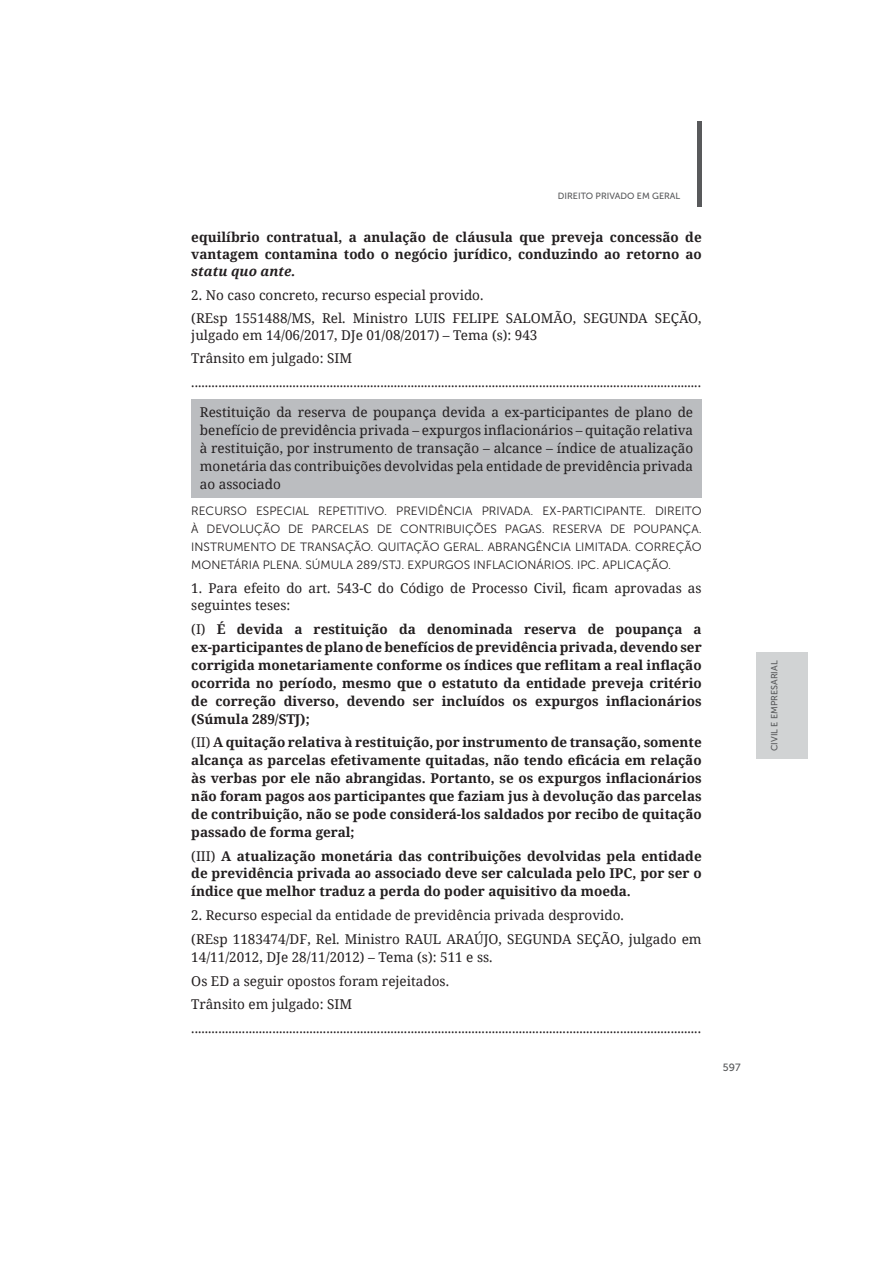
<style>
.page{position:relative;width:893px;height:1263px;background:#fff}
.page>*{position:absolute;margin:0;border:0;box-sizing:border-box;transform-origin:0 0}
.t1{font:13.5px/18px "Noto Serif";color:#231f20}
.t2{font:700 13.5px/17.9px "Noto Serif";color:#231f20;text-align:justify}
.t3{font:italic 700 13.5px "Noto Serif";color:#231f20}
.t4{font:12px/17.9px "Museo Sans 300";color:#231f20;text-align:justify}
.t5{font:10.5px "Museo Sans 500";color:#58595b}
.t6{font:9px "Museo Sans 500";color:#58595b}
.s1{font-weight:400}
</style>
<div class="page">
<div style="left:697px;top:121px;width:5px;height:85px;background:#58595b"></div>
<div style="left:757px;top:653px;width:51px;height:106px;background:#d1d3d4"></div>
<div style="left:191px;top:399px;width:511px;height:98px;background:#bbbdc0"></div>
<p class="t6" style="left:558px;top:193px;width:124px">DIREITO PRIVADO EM GERAL</p>
<p class="t2" style="left:191px;top:228px;width:512px;line-height:17.2px">equilíbrio contratual, a anulação de cláusula que preveja concessão de vantagem contamina todo o negócio jurídico, conduzindo ao retorno ao</p>
<p class="t3" style="left:191px;top:262px;width:106px">statu quo ante.</p>
<p class="t1" style="left:191px;top:283px;width:512px;line-height:23.2px">2. No caso concreto, recurso especial provido.<br>(REsp 1551488/MS, Rel. Ministro LUIS FELIPE SALOMÃO, SEGUNDA SEÇÃO,</p>
<p class="t1" style="left:191px;top:323px;width:511px;line-height:23.2px">julgado em 14/06/2017, DJe 01/08/2017) – Tema (s): 943<br>Trânsito em julgado: SIM .......................................................................................................................................................</p>
<p class="t1" style="left:200px;top:403px;width:495px;text-align:justify">Restituição da reserva de poupança devida a ex-participantes de plano de benefício de previdência privada – expurgos inflacionários – quitação relativa à restituição, por instrumento de transação – alcance – índice de atualização monetária das contribuições devolvidas pela entidade de previdência privada ao associado</p>
<p class="t4" style="left:191px;top:503px;width:512px">RECURSO ESPECIAL REPETITIVO. PREVIDÊNCIA PRIVADA. EX-PARTICIPANTE. DIREITO À DEVOLUÇÃO DE PARCELAS DE CONTRIBUIÇÕES PAGAS. RESERVA DE POUPANÇA.<br>INSTRUMENTO DE TRANSAÇÃO. QUITAÇÃO GERAL. ABRANGÊNCIA LIMITADA. CORREÇÃO MONETÁRIA PLENA. SÚMULA 289/STJ. EXPURGOS INFLACIONÁRIOS. IPC. APLICAÇÃO.</p>
<p class="t1" style="left:191px;top:578px;width:512px">1. Para efeito do art. 543-C do Código de Processo Civil, ficam aprovadas as seguintes teses:</p>
<p class="t2" style="left:191px;top:620px;width:512px"><span class="s1">(I)</span> É devida a restituição da denominada reserva de poupança a ex-participantes de plano de benefícios de previdência privada, devendo ser corrigida monetariamente conforme os índices que reflitam a real inflação ocorrida no período, mesmo que o estatuto da entidade preveja critério de correção diverso, devendo ser incluídos os expurgos inflacionários (Súmula 289/STJ);</p>
<p class="t2" style="left:191px;top:733px;width:512px"><span class="s1">(II)</span> A quitação relativa à restituição, por instrumento de transação, somente alcança as parcelas efetivamente quitadas, não tendo eficácia em relação às verbas por ele não abrangidas. Portanto, se os expurgos inflacionários não foram pagos aos participantes que faziam jus à devolução das parcelas de contribuição, não se pode considerá-los saldados por recibo de quitação passado de forma geral;</p>
<p class="t2" style="left:191px;top:846px;width:512px"><span class="s1">(III)</span> A atualização monetária das contribuições devolvidas pela entidade de previdência privada ao associado deve ser calculada pelo IPC, por ser o índice que melhor traduz a perda do poder aquisitivo da moeda.</p>
<p class="t1" style="left:191px;top:903px;width:512px;line-height:23.9px">2. Recurso especial da entidade de previdência privada desprovido.<br>(REsp 1183474/DF, Rel. Ministro RAUL ARAÚJO, SEGUNDA SEÇÃO, julgado em</p>
<p class="t1" style="left:191px;top:945px;width:511px;line-height:23.9px">14/11/2012, DJe 28/11/2012) – Tema (s): 511 e ss.<br>Os ED a seguir opostos foram rejeitados.<br>Trânsito em julgado: SIM .......................................................................................................................................................</p>
<p class="t5" style="left:723px;top:1064px;width:19px">597</p>
<p class="t6" style="left:771px;top:751px;width:92px;rotate:-90deg">CIVIL E EMPRESARIAL</p>
</div>
